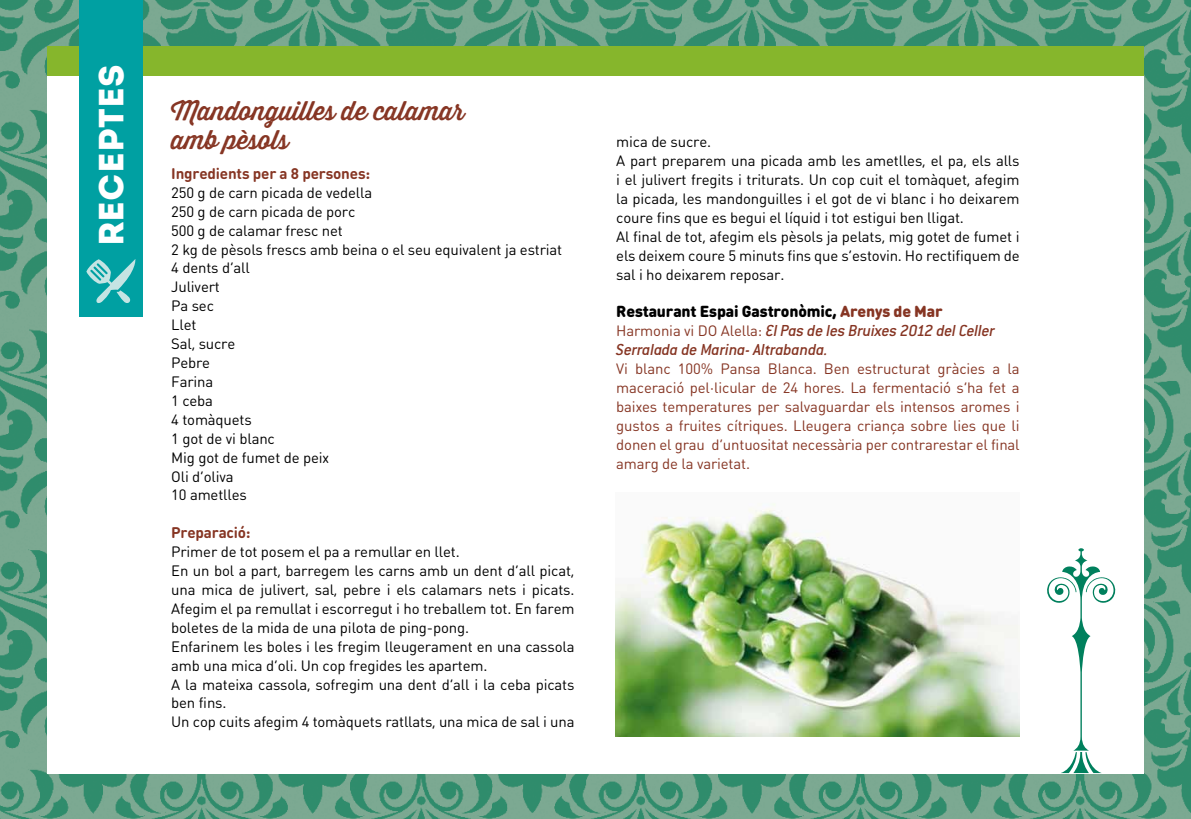
<style>
.page{position:relative;width:1191px;height:819px;background:#fff}
.page>*{position:absolute;margin:0;border:0;box-sizing:border-box;transform-origin:0 0}
.t1{font:35px "Intro";color:#fff}
.t2{font:26.25px/29.8px "Thirsty Rough Reg";letter-spacing:-.01em;color:#863523}
.t3{font:italic 500 17.5px/18.9px "Conduit ITC";letter-spacing:-.015em;color:#863523}
.t4{font:900 15.75px "DIN Round Pro";letter-spacing:-.01em;color:#000}
.t5{font:700 15.22px "DIN Round Pro";letter-spacing:-.01em;color:#863523}
.t6{font:14.88px/18.9px "DIN Round Pro";letter-spacing:-.01em;color:#000}
.t7{font:14.88px/18.9px "DIN Round Pro";letter-spacing:-.01em;color:#863523;text-align:justify}
.s1{color:#863523}
.s2{font-family:"DIN Round Pro";font-weight:400;font-style:normal;font-size:14.88px}
</style>
<div class="page">
<img style="left:0;top:0;width:1191px;height:819px">
<div style="left:47px;top:46px;width:1096px;height:727px;background:#fff"></div>
<div style="left:47px;top:46px;width:1096px;height:30px;background:#86b62c"></div>
<div style="left:79px;top:0;width:63px;height:316px;background:#00a0a2"></div>
<svg style="left:86px;top:259px;width:50px;height:44px"></svg>
<img style="left:616px;top:503px;width:403px;height:233px">
<svg style="left:1047px;top:548px;width:69px;height:225px"></svg>
<h1 class="t1" style="left:90px;top:246px;width:183px;rotate:-90deg">RECEPTES</h1>
<h2 class="t2" style="left:171px;top:95px;width:295px">Mandonguilles de calamar amb pèsols</h2>
<p class="t5" style="left:171px;top:163px;width:200px">Ingredients per a 8 persones:</p>
<p class="t6" style="left:171px;top:182px;width:392px">250 g de carn picada de vedella<br>250 g de carn picada de porc<br>500 g de calamar fresc net<br>2 kg de pèsols frescs amb beina o el seu equivalent ja estriat<br>4 dents d’all<br>Julivert<br>Pa sec<br>Llet<br>Sal, sucre<br>Pebre<br>Farina<br>1 ceba<br>4 tomàquets<br>1 got de vi blanc<br>Mig got de fumet de peix<br>Oli d’oliva<br>10 ametlles</p>
<p class="t5" style="left:171px;top:522px;width:81px">Preparació:</p>
<p class="t6" style="left:171px;top:541px;width:405px">Primer de tot posem el pa a remullar en llet.<br>En un bol a part, barregem les carns amb un dent d’all picat, una mica de julivert, sal, pebre i els calamars nets i picats.<br>Afegim el pa remullat i escorregut i ho treballem tot. En farem boletes de la mida de una pilota de ping-pong.<br>Enfarinem les boles i les fregim lleugerament en una cassola amb una mica d’oli. Un cop fregides les apartem.<br>A la mateixa cassola, sofregim una dent d’all i la ceba picats ben fins.<br>Un cop cuits afegim 4 tomàquets ratllats, una mica de sal i una</p>
<p class="t6" style="left:616px;top:132px;width:405px">mica de sucre.<br>A part preparem una picada amb les ametlles, el pa, els alls i el julivert fregits i triturats. Un cop cuit el tomàquet, afegim la picada, les mandonguilles i el got de vi blanc i ho deixarem coure fins que es begui el líquid i tot estigui ben lligat.<br>Al final de tot, afegim els pèsols ja pelats, mig gotet de fumet i els deixem coure 5 minuts fins que s’estovin. Ho rectifiquem de sal i ho deixarem reposar.</p>
<p class="t4" style="left:616px;top:299px;width:328px">Restaurant Espai Gastronòmic, <span class="s1">Arenys de Mar</span></p>
<p class="t3" style="left:616px;top:321px;width:380px"><span class="s2">Harmonia vi DO Alella:</span> El Pas de les Bruixes 2012 del Celler<br>Serralada de Marina- Altrabanda.</p>
<p class="t7" style="left:616px;top:358px;width:405px">Vi blanc 100% Pansa Blanca. Ben estructurat gràcies a la maceració pel·licular de 24 hores. La fermentació s’ha fet a baixes temperatures per salvaguardar els intensos aromes i gustos a fruites cítriques. Lleugera criança sobre lies que li donen el grau d’untuositat necessària per contrarestar el final amarg de la varietat.</p>
</div>
